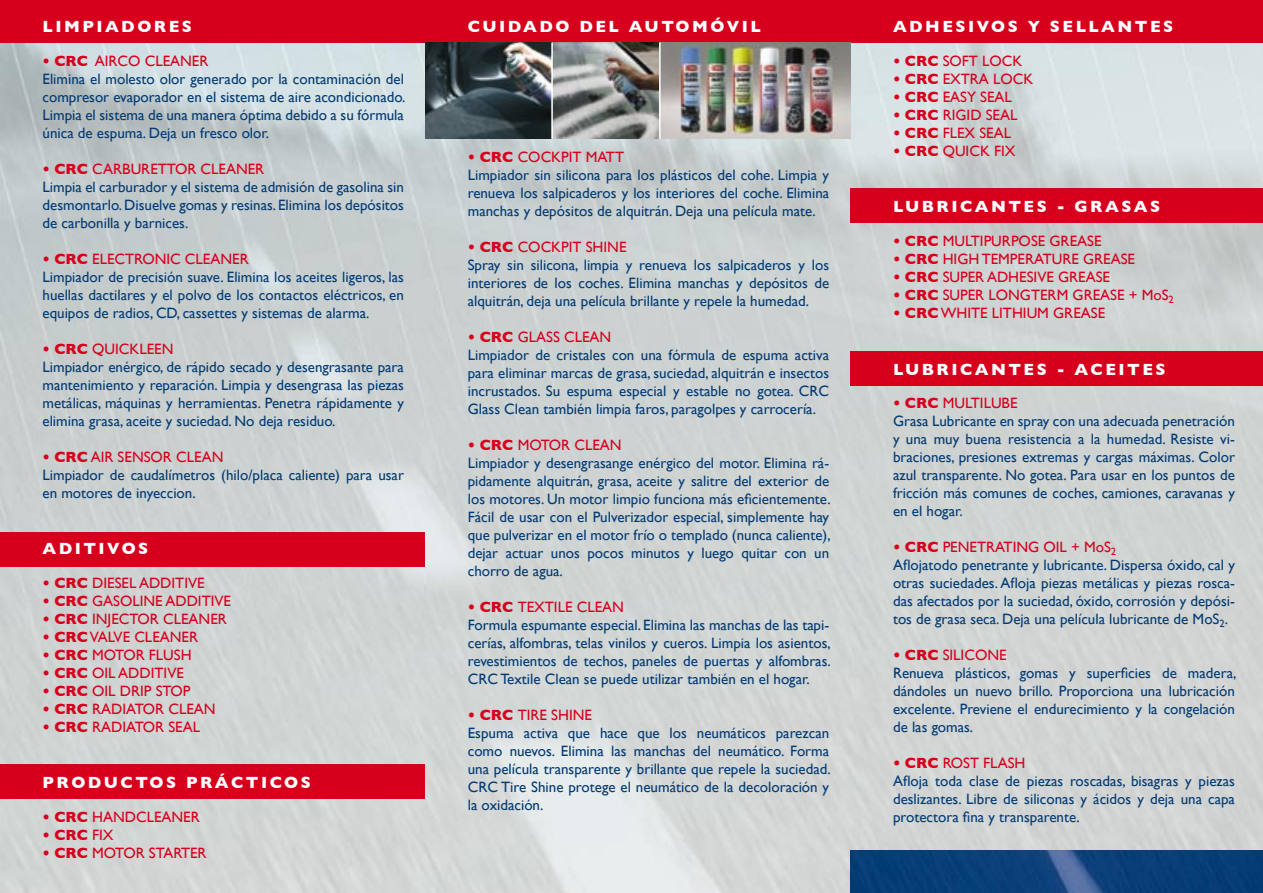
<style>
.page{position:relative;width:1263px;height:893px;background:#fff}
.page>*{position:absolute;margin:0;border:0;box-sizing:border-box;transform-origin:0 0}
.t1{font:700 16.5px "Gill Sans";letter-spacing:.15em;color:#fff}
.t2{font:15px/18px "Gill Sans";color:#033b73;text-align:justify}
.t3{font:15px "Gill Sans";color:#d7001c}
.t4{font:700 15px "Gill Sans";color:#d7001c}
.s1{font-weight:700}
.s2{font-weight:400}
</style>
<div class="page">
<img style="left:0;top:43px;width:1263px;height:850px">
<div style="left:0;top:0;width:1263px;height:43px;background:#d7001c"></div>
<div style="left:0;top:532px;width:425px;height:34px;background:#d7001c"></div>
<img style="left:425px;top:43px;width:425px;height:95px">
<div style="left:850px;top:189px;width:413px;height:34px;background:#d7001c"></div>
<div style="left:850px;top:351px;width:413px;height:35px;background:#d7001c"></div>
<div style="left:0;top:765px;width:425px;height:34px;background:#d7001c"></div>
<img style="left:850px;top:850px;width:413px;height:43px">
<hr style="left:551px;top:43px;width:2px;height:96px;background:#fff">
<hr style="left:659px;top:43px;width:2px;height:96px;background:#fff">
<p class="t1" style="left:43px;top:17px;width:151px">LIMPIADORES</p>
<p class="t3" style="left:43px;top:52px;width:168px"><span class="s1">• CRC</span> AIRCO CLEANER</p>
<p class="t2" style="left:43px;top:69px;width:364px">Elimina el molesto olor generado por la contaminación del compresor evaporador en el sistema de aire acondicionado.<br>Limpia el sistema de una manera óptima debido a su fórmula única de espuma. Deja un fresco olor.</p>
<p class="t3" style="left:43px;top:160px;width:223px"><span class="s1">• CRC</span> CARBURETTOR CLEANER</p>
<p class="t2" style="left:43px;top:177px;width:363px">Limpia el carburador y el sistema de admisión de gasolina sin desmontarlo. Disuelve gomas y resinas. Elimina los depósitos de carbonilla y barnices.</p>
<p class="t3" style="left:43px;top:250px;width:208px"><span class="s1">• CRC</span> ELECTRONIC CLEANER</p>
<p class="t2" style="left:43px;top:267px;width:363px">Limpiador de precisión suave. Elimina los aceites ligeros, las huellas dactilares y el polvo de los contactos eléctricos, en equipos de radios, CD, cassettes y sistemas de alarma.</p>
<p class="t3" style="left:43px;top:340px;width:132px"><span class="s1">• CRC</span> QUICKLEEN</p>
<p class="t2" style="left:43px;top:357px;width:363px">Limpiador enérgico, de rápido secado y desengrasante para mantenimiento y reparación. Limpia y desengrasa las piezas metálicas, máquinas y herramientas. Penetra rápidamente y elimina grasa, aceite y suciedad. No deja residuo.</p>
<p class="t3" style="left:43px;top:448px;width:182px"><span class="s1">• CRC</span> AIR SENSOR CLEAN</p>
<p class="t2" style="left:43px;top:465px;width:363px">Limpiador de caudalímetros (hilo/placa caliente) para usar en motores de inyeccion.</p>
<p class="t1" style="left:43px;top:538px;width:107px">ADITIVOS</p>
<p class="t3" style="left:43px;top:574px;width:164px"><span class="s1">• CRC</span> DIESEL ADDITIVE</p>
<p class="t3" style="left:43px;top:592px;width:190px"><span class="s1">• CRC</span> GASOLINE ADDITIVE</p>
<p class="t3" style="left:43px;top:610px;width:186px"><span class="s1">• CRC</span> INJECTOR CLEANER</p>
<p class="t3" style="left:43px;top:628px;width:157px"><span class="s1">• CRC</span> VALVE CLEANER</p>
<p class="t3" style="left:43px;top:646px;width:151px"><span class="s1">• CRC</span> MOTOR FLUSH</p>
<p class="t3" style="left:43px;top:664px;width:143px"><span class="s1">• CRC</span> OIL ADDITIVE</p>
<p class="t3" style="left:43px;top:682px;width:150px"><span class="s1">• CRC</span> OIL DRIP STOP</p>
<p class="t3" style="left:43px;top:700px;width:175px"><span class="s1">• CRC</span> RADIATOR CLEAN</p>
<p class="t3" style="left:43px;top:718px;width:159px"><span class="s1">• CRC</span> RADIATOR SEAL</p>
<p class="t1" style="left:43px;top:773px;width:270px">PRODUCTOS PRÁCTICOS</p>
<p class="t3" style="left:43px;top:808px;width:159px"><span class="s1">• CRC</span> HANDCLEANER</p>
<p class="t4" style="left:43px;top:826px;width:73px">• CRC <span class="s2">FIX</span></p>
<p class="t3" style="left:43px;top:844px;width:166px"><span class="s1">• CRC</span> MOTOR STARTER</p>
<p class="t1" style="left:468px;top:17px;width:295px">CUIDADO DEL AUTOMÓVIL</p>
<p class="t3" style="left:468px;top:148px;width:158px"><span class="s1">• CRC</span> COCKPIT MATT</p>
<p class="t2" style="left:468px;top:166px;width:363px">Limpiador sin silicona para los plásticos del cohe. Limpia y renueva los salpicaderos y los interiores del coche. Elimina manchas y depósitos de alquitrán. Deja una película mate.</p>
<p class="t3" style="left:468px;top:238px;width:160px"><span class="s1">• CRC</span> COCKPIT SHINE</p>
<p class="t2" style="left:468px;top:256px;width:363px">Spray sin silicona, limpia y renueva los salpicaderos y los interiores de los coches. Elimina manchas y depósitos de alquitrán, deja una película brillante y repele la humedad.</p>
<p class="t3" style="left:468px;top:328px;width:145px"><span class="s1">• CRC</span> GLASS CLEAN</p>
<p class="t2" style="left:468px;top:346px;width:363px">Limpiador de cristales con una fórmula de espuma activa para eliminar marcas de grasa, suciedad, alquitrán e insectos incrustados. Su espuma especial y estable no gotea. CRC Glass Clean también limpia faros, paragolpes y carrocería.</p>
<p class="t3" style="left:468px;top:436px;width:155px"><span class="s1">• CRC</span> MOTOR CLEAN</p>
<p class="t2" style="left:468px;top:454px;width:364px">Limpiador y desengrasange enérgico del motor. Elimina rá&shy;pidamente alquitrán, grasa, aceite y salitre del exterior de los motores. Un motor limpio funciona más eficientemente.<br>Fácil de usar con el Pulverizador especial, simplemente hay que pulverizar en el motor frío o templado (nunca caliente), dejar actuar unos pocos minutos y luego quitar con un chorro de agua.</p>
<p class="t3" style="left:468px;top:598px;width:158px"><span class="s1">• CRC</span> TEXTILE CLEAN</p>
<p class="t2" style="left:468px;top:616px;width:364px">Formula espumante especial. Elimina las manchas de las tapi&shy;cerías, alfombras, telas vinilos y cueros. Limpia los asientos, revestimientos de techos, paneles de puertas y alfombras.<br>CRC Textile Clean se puede utilizar también en el hogar.</p>
<p class="t3" style="left:468px;top:706px;width:126px"><span class="s1">• CRC</span> TIRE SHINE</p>
<p class="t2" style="left:468px;top:724px;width:364px">Espuma activa que hace que los neumáticos parezcan como nuevos. Elimina las manchas del neumático. Forma una película transparente y brillante que repele la suciedad.<br>CRC Tire Shine protege el neumático de la decoloración y la oxidación.</p>
<p class="t1" style="left:893px;top:17px;width:282px">ADHESIVOS Y SELLANTES</p>
<p class="t3" style="left:893px;top:52px;width:131px"><span class="s1">• CRC</span> SOFT LOCK</p>
<p class="t3" style="left:893px;top:70px;width:142px"><span class="s1">• CRC</span> EXTRA LOCK</p>
<p class="t3" style="left:893px;top:88px;width:120px"><span class="s1">• CRC</span> EASY SEAL</p>
<p class="t3" style="left:893px;top:106px;width:126px"><span class="s1">• CRC</span> RIGID SEAL</p>
<p class="t3" style="left:893px;top:124px;width:120px"><span class="s1">• CRC</span> FLEX SEAL</p>
<p class="t3" style="left:893px;top:142px;width:124px"><span class="s1">• CRC</span> QUICK FIX</p>
<p class="t1" style="left:893px;top:197px;width:269px">LUBRICANTES - GRASAS</p>
<p class="t3" style="left:893px;top:232px;width:210px"><span class="s1">• CRC</span> MULTIPURPOSE GREASE</p>
<p class="t3" style="left:893px;top:250px;width:244px"><span class="s1">• CRC</span> HIGH TEMPERATURE GREASE</p>
<p class="t3" style="left:893px;top:268px;width:219px"><span class="s1">• CRC</span> SUPER ADHESIVE GREASE</p>
<p class="t3" style="left:893px;top:286px;width:282px"><span class="s1">• CRC</span> SUPER LONGTERM GREASE + MoS<sub>2</sub></p>
<p class="t3" style="left:893px;top:304px;width:214px"><span class="s1">• CRC</span> WHITE LITHIUM GREASE</p>
<p class="t1" style="left:893px;top:360px;width:274px">LUBRICANTES - ACEITES</p>
<p class="t3" style="left:893px;top:394px;width:126px"><span class="s1">• CRC</span> MULTILUBE</p>
<p class="t2" style="left:893px;top:411px;width:343px">Grasa Lubricante en spray con una adecuada penetración y una muy buena resistencia a la humedad. Resiste vi&shy;braciones, presiones extremas y cargas máximas. Color azul transparente. No gotea. Para usar en los puntos de fricción más comunes de coches, camiones, caravanas y en el hogar.</p>
<p class="t3" style="left:893px;top:538px;width:225px"><span class="s1">• CRC</span> PENETRATING OIL + MoS<sub>2</sub></p>
<p class="t2" style="left:893px;top:555px;width:343px">Aflojatodo penetrante y lubricante. Dispersa óxido, cal y otras suciedades. Afloja piezas metálicas y piezas rosca&shy;das afectados por la suciedad, óxido, corrosión y depósi&shy;tos de grasa seca. Deja una película lubricante de MoS<sub>2</sub>.</p>
<p class="t3" style="left:893px;top:646px;width:115px"><span class="s1">• CRC</span> SILICONE</p>
<p class="t2" style="left:893px;top:663px;width:345px">Renueva plásticos, gomas y superficies de madera, dándoles un nuevo brillo. Proporciona una lubricación excelente. Previene el endurecimiento y la congelación de las gomas.</p>
<p class="t3" style="left:893px;top:754px;width:134px"><span class="s1">• CRC</span> ROST FLASH</p>
<p class="t2" style="left:893px;top:771px;width:343px">Afloja toda clase de piezas roscadas, bisagras y piezas deslizantes. Libre de siliconas y ácidos y deja una capa protectora fina y transparente.</p>
</div>
